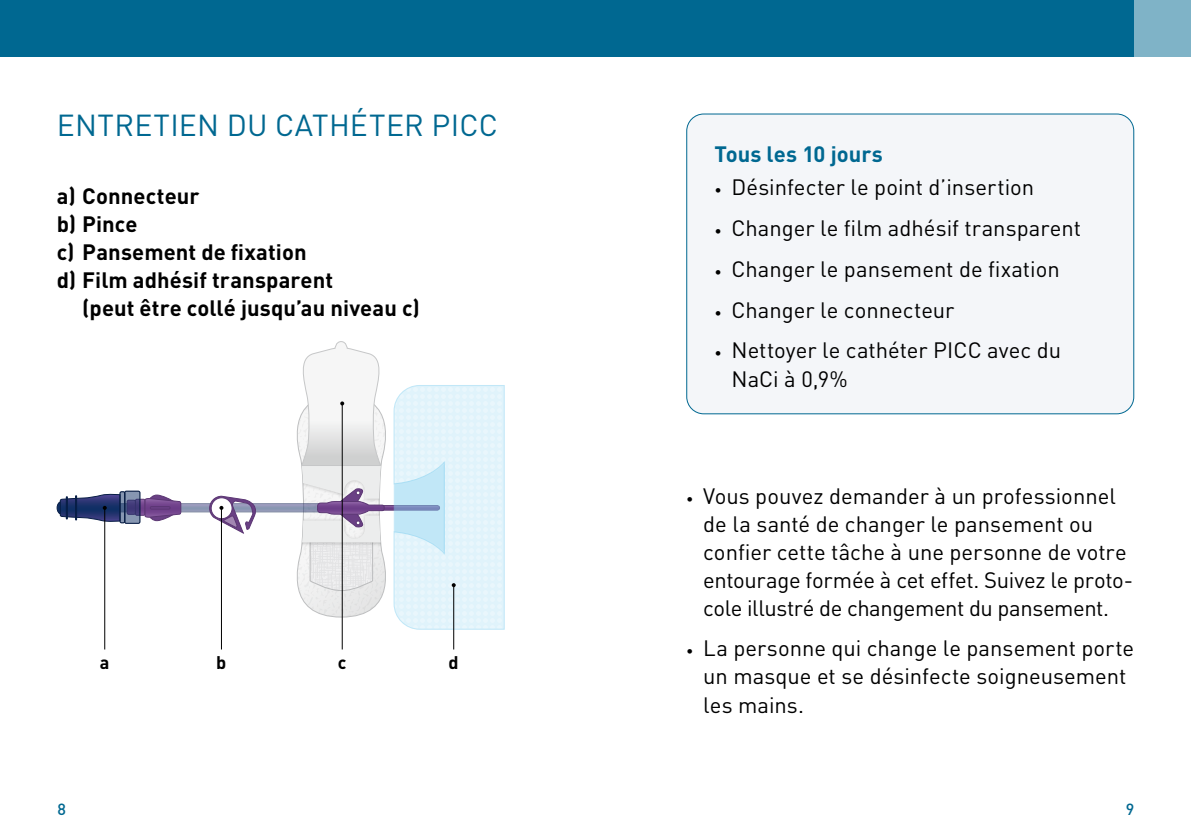
<style>
.page{position:relative;width:1191px;height:840px;background:#fff}
.page>*{position:absolute;margin:0;border:0;box-sizing:border-box;transform-origin:0 0}
.t1{font:30px "DIN Pro";letter-spacing:.01em;color:#006891}
.t2{font:22px/28px "DIN Pro";color:#000}
.t3{font:700 22px "DIN Pro";letter-spacing:.005em;color:#000}
.t4{font:700 22px "DIN Pro";letter-spacing:.005em;color:#006891}
.t5{font:700 18px "DIN Pro";color:#000}
.t6{font:500 16px "DIN Pro";color:#006891}
.s1{font-size:14px}
</style>
<div class="page">
<div style="left:0;top:0;width:1191px;height:57px;background:#006891"></div>
<div style="left:1134px;top:0;width:57px;height:61px;background:#7fb3c7"></div>
<svg style="left:181px;top:505px;width:102px;height:5px"></svg>
<svg style="left:140px;top:494px;width:41px;height:26px"></svg>
<div style="left:150px;top:506px;width:20px;height:3px;border:1px solid #5b3673"></div>
<div style="left:57px;top:501px;width:9px;height:13px;background:#0d2b5e;border-radius:50%"></div>
<div style="left:57px;top:501px;width:9px;height:13px;border:1px solid #071d45;border-radius:50%"></div>
<svg style="left:120px;top:491px;width:5px;height:31px"></svg>
<svg style="left:125px;top:491px;width:15px;height:32px"></svg>
<div style="left:120px;top:491px;width:5px;height:31px;border:1px solid #071d45;border-radius:2px"></div>
<div style="left:124px;top:490px;width:16px;height:33px;border:1px solid #071d45;border-radius:2px"></div>
<hr style="left:104px;top:507px;width:1px;height:142px;background:#000">
<svg style="left:60px;top:492px;width:61px;height:29px"></svg>
<hr style="left:221px;top:507px;width:1px;height:142px;background:#000">
<svg style="left:209px;top:495px;width:50px;height:39px"></svg>
<hr style="left:342px;top:403px;width:1px;height:246px;background:#000">
<hr style="left:453px;top:585px;width:1px;height:64px;background:#000">
<svg style="left:283px;top:341px;width:222px;height:288px"></svg>
<div style="left:686px;top:114px;width:447px;height:299px;background:#f4f6f9;border-radius:17px"></div>
<div style="left:686px;top:113px;width:448px;height:301px;border:1px solid #006891;border-radius:17px"></div>
<h1 class="t1" style="left:57px;top:105px;width:442px">ENTRETIEN DU CATHÉTER PICC</h1>
<p class="t3" style="left:57px;top:181px;width:144px">a) Connecteur</p>
<p class="t3" style="left:57px;top:209px;width:82px">b) Pince</p>
<p class="t3" style="left:57px;top:237px;width:251px">c) Pansement de fixation</p>
<p class="t3" style="left:57px;top:265px;width:278px">d) Film adhésif transparent</p>
<p class="t3" style="left:82px;top:293px;width:339px">(peut être collé jusqu’au niveau c)</p>
<p class="t5" style="left:100px;top:650px;width:11px">a</p>
<p class="t5" style="left:216px;top:650px;width:12px">b</p>
<p class="t5" style="left:338px;top:650px;width:10px">c</p>
<p class="t5" style="left:448px;top:650px;width:12px">d</p>
<p class="t4" style="left:714px;top:138px;width:170px">Tous les 10 jours</p>
<p class="t2" style="left:714px;top:172px;width:321px"><span class="s1">•</span> Désinfecter le point d’insertion</p>
<p class="t2" style="left:714px;top:213px;width:368px"><span class="s1">•</span> Changer le film adhésif transparent</p>
<p class="t2" style="left:714px;top:254px;width:347px"><span class="s1">•</span> Changer le pansement de fixation</p>
<p class="t2" style="left:714px;top:294px;width:241px"><span class="s1">•</span> Changer le connecteur</p>
<p class="t2" style="left:731px;top:335px;width:331px;text-indent:-17px"><span class="s1">•</span> Nettoyer le cathéter PICC avec du<br>NaCi à 0,9%</p>
<p class="t2" style="left:703px;top:480px;width:431px;text-indent:-17px"><span class="s1">•</span> Vous pouvez demander à un professionnel de la santé de changer le pansement ou confier cette tâche à une personne de votre entourage formée à cet effet. Suivez le proto&shy;cole illustré de changement du pansement.</p>
<p class="t2" style="left:703px;top:633px;width:432px;text-indent:-17px"><span class="s1">•</span> La personne qui change le pansement porte un masque et se désinfecte soigneusement les mains.</p>
<p class="t6" style="left:58px;top:797px;width:10px">8</p>
<p class="t6" style="left:1125px;top:797px;width:10px">9</p>
</div>
